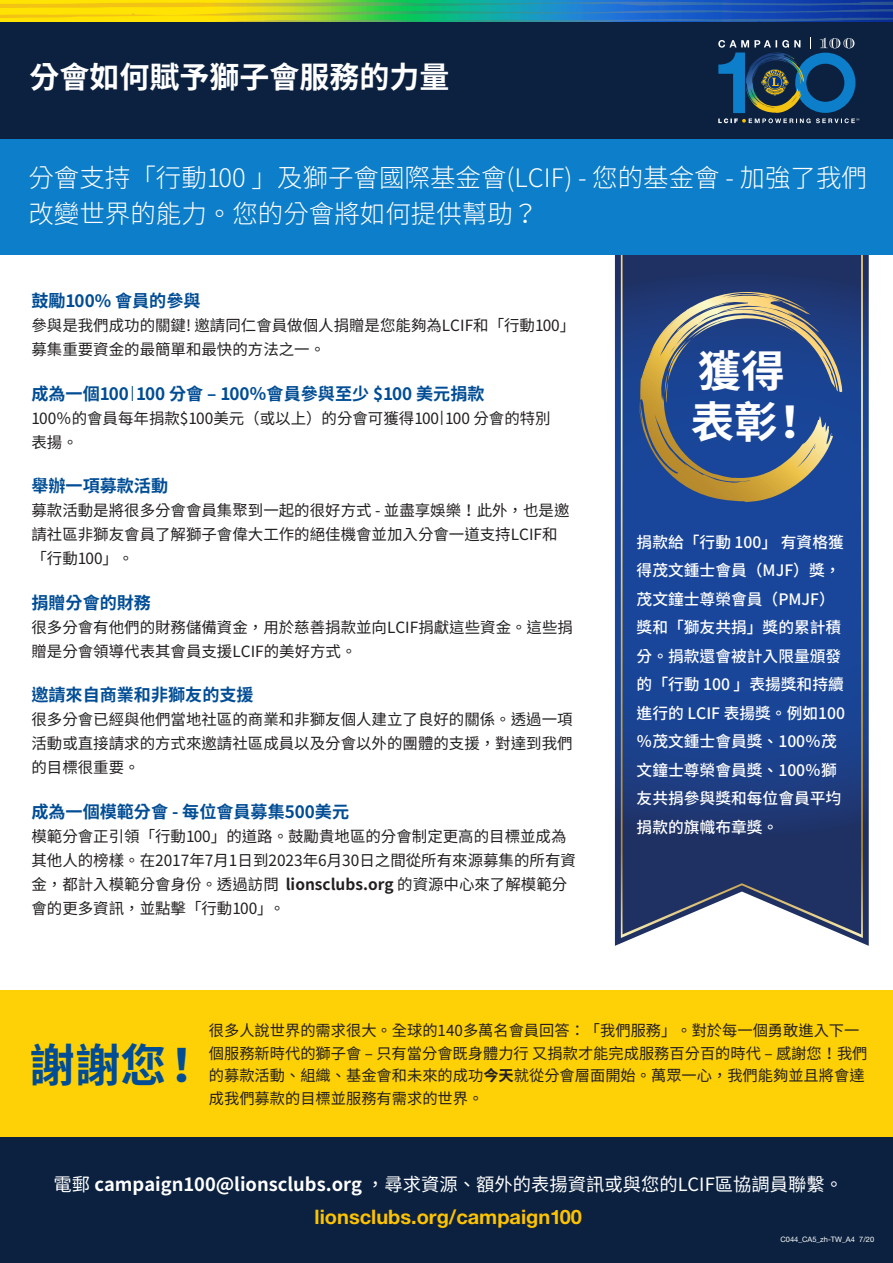
<style>
.page{position:relative;width:893px;height:1263px;background:#fff}
.page>*{position:absolute;margin:0;border:0;box-sizing:border-box;transform-origin:0 0}
.blue_lead{font:700 45.6px "Noto Sans CJ Ktc";color:#014d95}
.blue_lead-2{font:700 43.5px "Noto Sans CJ Ktc";color:#fff}
.t1{font:700 30px "Noto Sans CJ Ktc";color:#fff}
.Para_italic{font:300 25.5px/36px "Noto Sans CJ Ktc";color:#fff}
.Para_helv_neue_lt{font:700 19.95px "Helvetica Neue LT Std";color:#fdc200}
.Para_helv_neue_lt-2{font:18.3px "Noto Sans CJ Ktc";color:#fff}
.blue_lead-3{font:700 17.1px "Noto Sans CJ Ktc";color:#014d95}
.para_1{font:500 15.75px/28.5px "Noto Sans CJ Ktc";color:#fff}
.para_1-2{font:15.45px/24px "Noto Sans CJ Ktc";color:#231f20}
.para_1-3{font:15.3px/22.5px "Noto Sans CJ Ktc";color:#231f20}
.t2{font:7.5px "Helvetica Neue LT Std";color:#fff}
.s1{font-family:"Helvetica Neue LT Std";font-weight:300;font-size:21px}
.s2{font-family:"Helvetica Neue LT Std";font-weight:300;font-size:19.95px}
.s3{font-weight:700}
</style>
<div class="page">
<div style="left:0;top:1133px;width:893px;height:130px;background:#0b213f"></div>
<svg style="left:615px;top:255px;width:254px;height:691px"></svg>
<svg style="left:621px;top:255px;width:242px;height:683px;background:#294889"></svg>
<svg style="left:639px;top:292px;width:203px;height:210px;background:#4b6083"></svg>
<div style="left:0;top:121px;width:893px;height:134px;background:#0d7ec9"></div>
<div style="left:0;top:0;width:893px;height:139px;background:#0b213f"></div>
<svg style="left:0;top:0;width:893px;height:21px;background:#6c9f6b"></svg>
<div style="left:0;top:990px;width:893px;height:146px;background:#fed006"></div>
<svg style="left:718px;top:37px;width:141px;height:86px"></svg>
<p class="t1" style="left:30px;top:60px;width:422px">分會如何賦予獅子會服務的力量</p>
<p class="Para_italic" style="left:28px;top:161px;width:840px">分會支持「行動100 」及獅子會國際基金會(LCIF) - 您的基金會 - 加強了我們改變世界的能力。您的分會將如何提供幫助？</p>
<p class="blue_lead-3" style="left:31px;top:291px;width:171px">鼓勵100% 會員的參與</p>
<p class="para_1-2" style="left:31px;top:314px;width:545px">參與是我們成功的關鍵! 邀請同仁會員做個人捐贈是您能夠為LCIF和「行動100」募集重要資金的最簡單和最快的方法之一。</p>
<p class="blue_lead-3" style="left:31px;top:384px;width:455px">成為一個100<span class="s1">I</span>100 分會 – 100％會員參與至少 $100 美元捐款</p>
<p class="para_1-2" style="left:31px;top:406px;width:521px">100％的會員每年捐款$100美元（或以上）的分會可獲得100<span class="s2">I</span>100 分會的特別表揚。</p>
<p class="blue_lead-3" style="left:31px;top:476px;width:138px">舉辦一項募款活動</p>
<p class="para_1-2" style="left:31px;top:499px;width:539px">募款活動是將很多分會會員集聚到一起的很好方式 - 並盡享娛樂！此外，也是邀請社區非獅友會員了解獅子會偉大工作的絕佳機會並加入分會一道支持LCIF和「行動100」。</p>
<p class="blue_lead-3" style="left:31px;top:593px;width:121px">捐贈分會的財務</p>
<p class="para_1-2" style="left:31px;top:616px;width:543px">很多分會有他們的財務儲備資金，用於慈善捐款並向LCIF捐獻這些資金。這些捐贈是分會領導代表其會員支援LCIF的美好方式。</p>
<p class="blue_lead-3" style="left:31px;top:685px;width:224px">邀請來自商業和非獅友的支援</p>
<p class="para_1-2" style="left:31px;top:708px;width:543px;text-align:justify">很多分會已經與他們當地社區的商業和非獅友個人建立了良好的關係。透過一項活動或直接請求的方式來邀請社區成員以及分會以外的團體的支援，對達到我們的目標很重要。</p>
<p class="blue_lead-3" style="left:31px;top:802px;width:319px">成為一個模範分會 - 每位會員募集500美元</p>
<p class="para_1-2" style="left:31px;top:825px;width:546px">模範分會正引領「行動100」的道路。鼓勵貴地區的分會制定更高的目標並成為其他人的榜樣。在2017年7月1日到2023年6月30日之間從所有來源募集的所有資金，都計入模範分會身份。透過訪問 <span class="s3">lionsclubs.org</span> 的資源中心來了解模範分會的更多資訊，並點擊「行動100」。</p>
<p class="blue_lead-2" style="left:698px;top:347px;width:89px">獲得</p>
<p class="blue_lead-2" style="left:691px;top:398px;width:122px">表彰！</p>
<p class="para_1" style="left:637px;top:528px;width:210px">捐款給「行動 100」 有資格獲得茂文鍾士會員（MJF）獎，茂文鐘士尊榮會員（PMJF）獎和「獅友共捐」獎的累計積分。捐款還會被計入限量頒發的「行動 100 」表揚獎和持續進行的 LCIF 表揚獎。例如100％茂文鍾士會員獎、100％茂文鐘士尊榮會員獎、100％獅友共捐參與獎和每位會員平均捐款的旗幟布章獎。</p>
<p class="blue_lead" style="left:29px;top:1039px;width:177px">謝謝您！</p>
<p class="para_1-3" style="left:209px;top:1019px;width:660px">很多人說世界的需求很大。全球的140多萬名會員回答：「我們服務」。對於每一個勇敢進入下一個服務新時代的獅子會 – 只有當分會既身體力行 又捐款才能完成服務百分百的時代 – 感謝您！我們的募款活動、組織、基金會和未來的成功<span class="s3">今天</span>就從分會層面開始。萬眾一心，我們能夠並且將會達</p>
<p class="para_1-3" style="left:209px;top:1087px;width:276px">成我們募款的目標並服務有需求的世界。</p>
<p class="Para_helv_neue_lt-2" style="left:54px;top:1174px;width:791px">電郵 <span class="s3">campaign100@lionsclubs.org</span> ，尋求資源、額外的表揚資訊或與您的LCIF區協調員聯繫。</p>
<p class="Para_helv_neue_lt" style="left:315px;top:1204px;width:269px">lionsclubs.org/campaign100</p>
<p class="t2" style="left:780px;top:1235px;width:95px">C044_CA5_zh-TW_A4 7/20</p>
</div>
